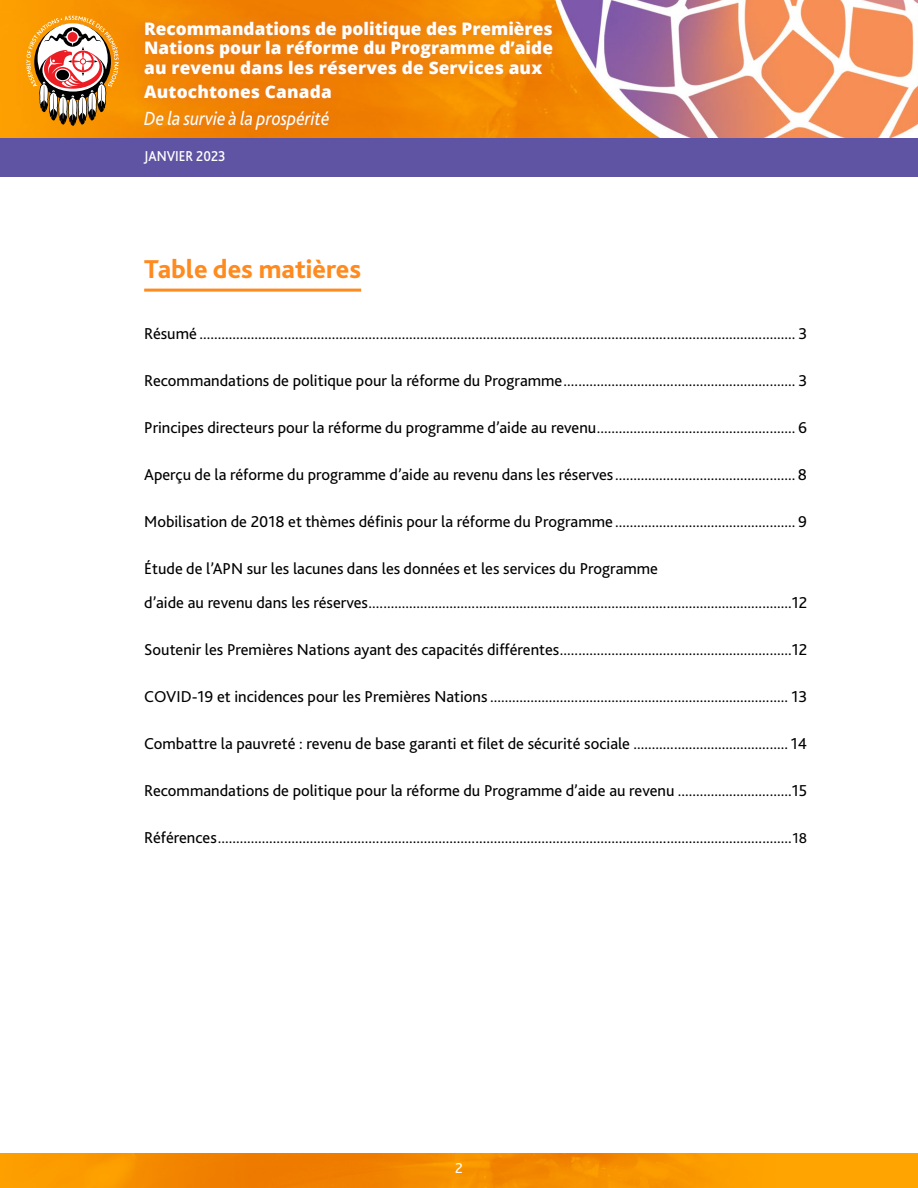
<style>
.page{position:relative;width:918px;height:1188px;background:#fff}
.page>*{position:absolute;margin:0;border:0;box-sizing:border-box;transform-origin:0 0}
.t1{font:800 27px "Bliss 2";color:#ff8a1e}
.t2{font:italic 19.95px "Bliss 2";color:#fff;scale:.9 1}
.t3{font:800 17.25px/19.5px "Open Sans";letter-spacing:.01em;color:#fff;text-align:justify}
.t4{font:16.5px/33.6px "Bliss 2";color:#000}
.t5{font:500 15px "Bliss 2";color:#fff;scale:.9 1}
.t6{font:15px "Bliss 2";color:#fff}
.s1{font-size:15px}
</style>
<div class="page">
<img style="left:0;top:0;width:918px;height:138px">
<img style="left:0;top:1153px;width:918px;height:35px">
<div style="left:0;top:138px;width:918px;height:39px;background:#5f53a3"></div>
<svg style="left:26px;top:16px;width:93px;height:110px"></svg>
<div style="left:134px;top:11px;width:429px;height:128px;background:#e4762f;opacity:.93"></div>
<hr style="left:144px;top:289px;width:217px;height:3px;background:#ff8a1e">
<p class="t3" style="left:144px;top:18px;width:410px">Recommandations de politique des Premières Nations pour la réforme du Programme d’aide au revenu dans les réserves de Services aux</p>
<p class="t3" style="left:144px;top:81px;width:189px">Autochtones Canada</p>
<p class="t2" style="left:144px;top:106px;width:207px">De la survie à la prospérité</p>
<p class="t5" style="left:144px;top:147px;width:92px">JANVIER 2023</p>
<h1 class="t1" style="left:144px;top:252px;width:218px">Table des matières</h1>
<p class="t4" style="left:144px;top:316px;width:665px">Résumé .................................................................................................................................................................. 3</p>
<p class="t4" style="left:144px;top:363px;width:665px">Recommandations de politique pour la réforme du Programme............................................................... 3</p>
<p class="t4" style="left:144px;top:410px;width:665px">Principes directeurs pour la réforme du programme d’aide au revenu...................................................... 6</p>
<p class="t4" style="left:144px;top:457px;width:665px">Aperçu de la réforme du programme d’aide au revenu dans les réserves................................................. 8</p>
<p class="t4" style="left:144px;top:504px;width:665px">Mobilisation de 2018 et thèmes définis pour la réforme du Programme ................................................. 9</p>
<p class="t4" style="left:144px;top:552px;width:665px">Étude de l’APN sur les lacunes dans les données et les services du Programme<br>d’aide au revenu dans les réserves...................................................................................................................12</p>
<p class="t4" style="left:144px;top:632px;width:665px">Soutenir les Premières Nations ayant des capacités différentes...............................................................12</p>
<p class="t4" style="left:144px;top:679px;width:665px">COVID-19 et incidences pour les Premières Nations................................................................................. 13</p>
<p class="t4" style="left:144px;top:726px;width:665px">Combattre la pauvreté : revenu de base garanti et filet de sécurité sociale .......................................... 14</p>
<p class="t4" style="left:144px;top:774px;width:664px">Recommandations de politique pour la réforme du Programme d’aide au revenu ...............................15</p>
<p class="t4" style="left:144px;top:821px;width:665px">Références............................................................................................................................................................<span class="s1">18</span></p>
<p class="t6" style="left:455px;top:1159px;width:9px">2</p>
</div>
